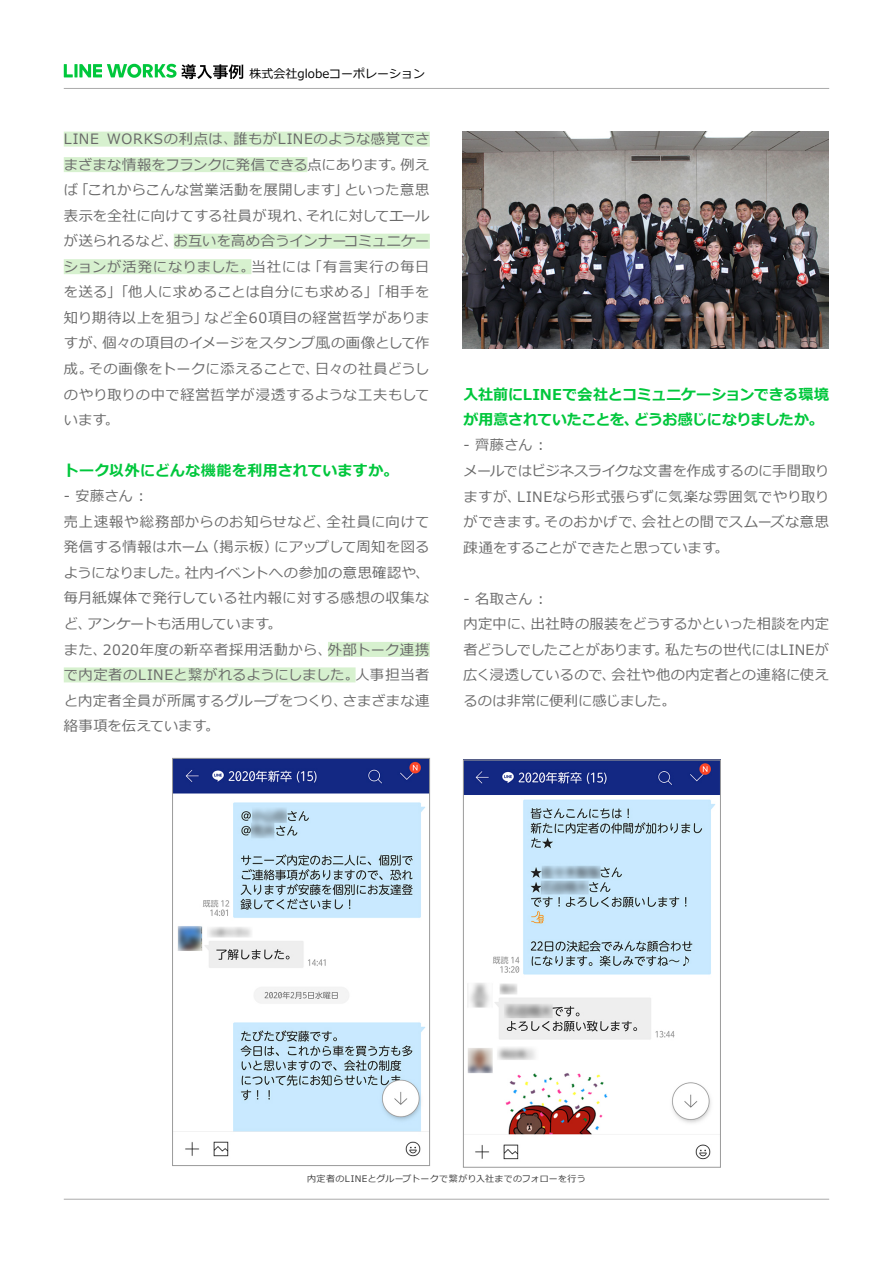
<style>
.page{position:relative;width:893px;height:1263px;background:#fff}
.page>*{position:absolute;margin:0;border:0;box-sizing:border-box;transform-origin:0 0}
.t1{font:700 15px/25.5px "Meiryo";letter-spacing:-.005em;color:#00c73c}
.t2{font:700 15px "Meiryo";letter-spacing:.02em;color:#00c73c}
.t3{font:14.25px/25.5px "Meiryo";letter-spacing:.02em;color:#6a6a6a}
.t4{font:14.25px/25.5px "Meiryo";color:#6a6a6a}
.t5{font:14.25px "Meiryo";letter-spacing:-.005em;color:#6a6a6a}
.t6{font:14.25px "Meiryo";letter-spacing:.05em;color:#6a6a6a}
.t7{font:14.25px/25.5px "Meiryo";letter-spacing:.04em;color:#6a6a6a}
.t8{font:14.25px/25.5px "Meiryo";letter-spacing:-.01em;color:#6a6a6a}
.t9{font:14.25px "Meiryo";letter-spacing:.045em;color:#6a6a6a}
.t10{font:14.25px "Meiryo";letter-spacing:-.03em;color:#6a6a6a}
.t11{font:14.25px "Meiryo";letter-spacing:-.045em;color:#6a6a6a}
.t12{font:14.25px "Meiryo";letter-spacing:.08em;color:#6a6a6a}
.t13{font:14.25px "Meiryo";letter-spacing:-.015em;color:#6a6a6a}
.t14{font:12px "Meiryo";color:#000}
.t15{font:9px "Meiryo";letter-spacing:.04em;color:#3c3c3c}
</style>
<div class="page">
<hr style="left:64px;top:88px;width:765px;height:1px;background:#aaa">
<svg style="left:64px;top:64px;width:179px;height:15px"></svg>
<hr style="left:64px;top:1199px;width:765px;height:1px;background:#aaa">
<div style="left:64px;top:132px;width:366px;height:15px;background:#d7f1cf"></div>
<div style="left:64px;top:157px;width:243px;height:15px;background:#d7f1cf"></div>
<div style="left:174px;top:234px;width:256px;height:15px;background:#d7f1cf"></div>
<div style="left:64px;top:259px;width:187px;height:15px;background:#d7f1cf"></div>
<div style="left:328px;top:642px;width:102px;height:15px;background:#d7f1cf"></div>
<div style="left:64px;top:667px;width:292px;height:15px;background:#d7f1cf"></div>
<img style="left:465px;top:762px;width:254px;height:398px">
<div style="left:463px;top:760px;width:258px;height:407px;border:1px solid #9b9b9b"></div>
<img style="left:174px;top:760px;width:254px;height:397px">
<div style="left:172px;top:758px;width:258px;height:408px;border:1px solid #9b9b9b"></div>
<img style="left:462px;top:132px;width:366px;height:216px">
<p class="t14" style="left:250px;top:65px;width:177px">株式会社globeコーポレーション</p>
<p class="t3" style="left:64px;top:127px;width:37px">LINE</p>
<p class="t3" style="left:234px;top:127px;width:197px">誰もがLINEのような感覚でさ</p>
<p class="t6" style="left:107px;top:129px;width:132px">WORKSの利点は、</p>
<p class="t3" style="left:344px;top:153px;width:87px;text-indent:-280px">まざまな情報をフランクに発信できる点にあります。<br>といった意思</p>
<p class="t3" style="left:401px;top:153px;width:30px">例え</p>
<p class="t3" style="left:64px;top:178px;width:16px">ば</p>
<p class="t3" style="left:75px;top:178px;width:275px">「これからこんな営業活動を展開します」</p>
<p class="t3" style="left:174px;top:204px;width:257px;text-indent:-110px">表示を全社に向けてする社員が現れ、<br>お互いを高め合うインナーコミュニケー</p>
<p class="t10" style="left:306px;top:206px;width:125px">それに対してエール</p>
<p class="t3" style="left:64px;top:229px;width:116px">が送られるなど、</p>
<p class="t3" style="left:64px;top:255px;width:192px">ションが活発になりました。</p>
<p class="t6" style="left:64px;top:282px;width:367px">を送る」「他人に求めることは自分にも求める」「相手を</p>
<p class="t9" style="left:204px;top:308px;width:226px">など全60項目の経営哲学がありま</p>
<p class="t12" style="left:308px;top:257px;width:123px">「有言実行の毎日</p>
<p class="t3" style="left:251px;top:255px;width:61px">当社には</p>
<p class="t3" style="left:102px;top:306px;width:329px;text-indent:-39px">知り期待以上を狙う」<br>個々の項目のイメージをスタンプ風の画像として作</p>
<p class="t3" style="left:64px;top:331px;width:45px">すが、</p>
<p class="t3" style="left:88px;top:357px;width:232px">その画像をトークに添えることで、</p>
<p class="t13" style="left:315px;top:359px;width:116px">日々の社員どうし</p>
<p class="t7" style="left:64px;top:357px;width:367px">成。<br>のやり取りの中で経営哲学が浸透するような工夫もしています。</p>
<p class="t2" style="left:64px;top:460px;width:336px">トーク以外にどんな機能を利用されていますか。</p>
<p class="t3" style="left:64px;top:484px;width:82px">- 安藤さん :</p>
<p class="t3" style="left:327px;top:510px;width:104px">全社員に向けて</p>
<p class="t3" style="left:274px;top:510px;width:157px;text-indent:-210px">売上速報や総務部からのお知らせなど、<br>にアップして周知を図る</p>
<p class="t3" style="left:205px;top:535px;width:75px">（掲示板）</p>
<p class="t3" style="left:185px;top:535px;width:246px;text-indent:-121px">発信する情報はホーム<br>社内イベントへの参加の意思確認や、</p>
<p class="t11" style="left:64px;top:563px;width:126px">ようになりました。</p>
<p class="t3" style="left:64px;top:586px;width:367px">毎月紙媒体で発行している社内報に対する感想の収集な</p>
<p class="t5" style="left:87px;top:614px;width:196px">アンケートも活用しています。</p>
<p class="t3" style="left:64px;top:612px;width:29px">ど、</p>
<p class="t3" style="left:103px;top:637px;width:230px">2020年度の新卒者採用活動から、</p>
<p class="t3" style="left:328px;top:637px;width:103px">外部トーク連携</p>
<p class="t3" style="left:64px;top:637px;width:45px">また、</p>
<p class="t3" style="left:343px;top:663px;width:88px;text-indent:-279px">で内定者のLINEと繋がれるようにしました。<br>さまざまな連</p>
<p class="t3" style="left:356px;top:663px;width:75px">人事担当者</p>
<p class="t3" style="left:64px;top:688px;width:285px">と内定者全員が所属するグループをつくり、絡事項を伝えています。</p>
<p class="t1" style="left:634px;top:382px;width:197px;text-indent:-170px">入社前にLINEで会社とコミュニケーションできる環境どうお感じになりましたか。</p>
<p class="t1" style="left:463px;top:408px;width:177px">が用意されていたことを、</p>
<p class="t3" style="left:463px;top:433px;width:82px">- 齊藤さん :</p>
<p class="t5" style="left:463px;top:461px;width:367px">メールではビジネスライクな文書を作成するのに手間取り</p>
<p class="t3" style="left:517px;top:484px;width:313px">LINEなら形式張らずに気楽な雰囲気でやり取り</p>
<p class="t3" style="left:463px;top:484px;width:59px">ますが、</p>
<p class="t3" style="left:642px;top:510px;width:189px">会社との間でスムーズな意思</p>
<p class="t4" style="left:463px;top:510px;width:267px">ができます。<br>疎通をすることができたと思っています。</p>
<p class="t4" style="left:531px;top:586px;width:300px;text-indent:-67px">- 名取さん :<br>出社時の服装をどうするかといった相談を内定</p>
<p class="t3" style="left:544px;top:510px;width:104px">そのおかげで、</p>
<p class="t3" style="left:463px;top:612px;width:73px">内定中に、</p>
<p class="t3" style="left:611px;top:637px;width:219px;text-indent:-148px">者どうしでしたことがあります。<br>会社や他の内定者との連絡に使え</p>
<p class="t3" style="left:665px;top:637px;width:166px">私たちの世代にはLINEが</p>
<p class="t8" style="left:463px;top:663px;width:214px">広く浸透しているので、<br>るのは非常に便利に感じました。</p>
<p class="t15" style="left:307px;top:1172px;width:280px">内定者のLINEとグループトークで繋がり入社までのフォローを行う</p>
</div>
